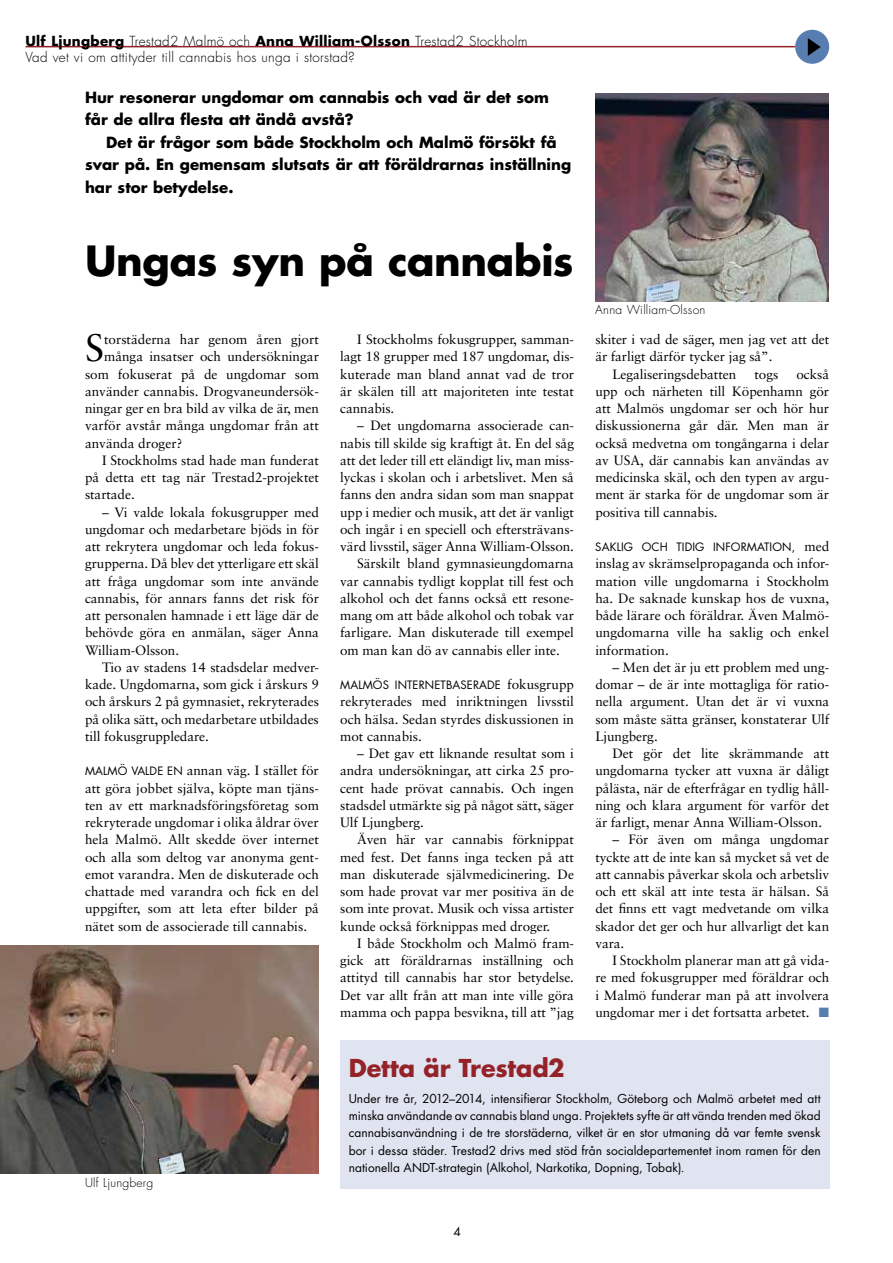
<style>
.page{position:relative;width:893px;height:1263px;background:#fff}
.page>*{position:absolute;margin:0;border:0;box-sizing:border-box;transform-origin:0 0}
.t1{font:700 40.5px "Futura";letter-spacing:-.01em;color:#000}
.t2{font:38.25px "Sabon";color:#000}
.t3{font:700 24px "Futura";color:#942229}
.t4{font:700 15px/22.5px "Futura";color:#000}
.t5{font:13.5px/17.2px "Sabon";letter-spacing:-.005em;color:#000;text-align:justify}
.t6{font:300 13.5px/16.5px "Futura";letter-spacing:.02em;color:#000}
.t7{font:12px/17.2px "Futura";letter-spacing:.005em;color:#000;text-align:justify}
.t8{font:300 12px "Futura";letter-spacing:.02em;color:#000}
.t9{font:11.25px "Futura";letter-spacing:.01em;color:#000}
.s1{font-weight:700}
.s2{font-family:"Futura";font-size:11.25px}
.s3{font-family:"Sabon";font-size:13.5px}
.s4{color:#587eb1}
</style>
<div class="page">
<hr style="left:26px;top:46px;width:769px;height:1px;background:#942229">
<div style="left:340px;top:1040px;width:489px;height:148px;background:#e0e3f0"></div>
<div style="left:795px;top:30px;width:34px;height:34px;background:#587eb1;border-radius:50%"></div>
<svg style="left:808px;top:38px;width:13px;height:18px"></svg>
<img style="left:595px;top:94px;width:233px;height:208px">
<img style="left:0;top:945px;width:319px;height:228px">
<p class="t6" style="left:26px;top:33px;width:503px"><span class="s1">Ulf Ljungberg</span> Trestad2 Malmö och <span class="s1">Anna William-Olsson</span> Trestad2 Stockholm<br>Vad vet vi om attityder till cannabis hos unga i storstad?</p>
<p class="t4" style="left:85px;top:85px;width:465px">Hur resonerar ungdomar om cannabis och vad är det som får de allra flesta att ändå avstå?</p>
<p class="t4" style="left:85px;top:130px;width:488px;text-indent:21px">Det är frågor som både Stockholm och Malmö försökt få svar på. En gemensam slutsats är att föräldrarnas inställning har stor betydelse.</p>
<h1 class="t1" style="left:85px;top:233px;width:490px">Ungas syn på cannabis</h1>
<h2 class="t2" style="left:85px;top:325px;width:21px">S</h2>
<p class="t5" style="left:104px;top:331px;width:216px">torstäderna har genom åren gjort</p>
<p class="t5" style="left:104px;top:348px;width:216px">många insatser och undersökningar</p>
<p class="t5" style="left:85px;top:365px;width:235px">som fokuserat på de ungdomar som</p>
<p class="t5" style="left:85px;top:382px;width:235px">använder cannabis. Drogvaneundersök-</p>
<p class="t5" style="left:85px;top:400px;width:235px">ningar ger en bra bild av vilka de är, men</p>
<p class="t5" style="left:85px;top:417px;width:235px">varför avstår många ungdomar från att</p>
<p class="t5" style="left:85px;top:434px;width:99px">använda droger?</p>
<p class="t5" style="left:102px;top:451px;width:218px">I Stockholms stad hade man funderat</p>
<p class="t5" style="left:85px;top:469px;width:235px">på detta ett tag när Trestad2-projektet</p>
<p class="t5" style="left:85px;top:486px;width:51px">startade.</p>
<p class="t5" style="left:85px;top:503px;width:235px;text-indent:17px">– Vi valde lokala fokusgrupper med ungdomar och medarbetare bjöds in för att rekrytera ungdomar och leda fokus&shy;grupperna. Då blev det ytterligare ett skäl att fråga ungdomar som inte använde cannabis, för annars fanns det risk för att personalen hamnade i ett läge där de behövde göra en anmälan, säger Anna William-Olsson.</p>
<p class="t5" style="left:85px;top:658px;width:235px;text-indent:17px">Tio av stadens 14 stadsdelar medver&shy;kade. Ungdomarna, som gick i årskurs 9 och årskurs 2 på gymnasiet, rekryterades på olika sätt, och medarbetare utbildades till fokusgruppledare.</p>
<p class="t5" style="left:85px;top:762px;width:235px"><span class="s2">Malmö valde en</span> annan väg. I stället för att göra jobbet själva, köpte man tjäns&shy;ten av ett marknadsföringsföretag som rekryterade ungdomar i olika åldrar över hela Malmö. Allt skedde över internet och alla som deltog var anonyma gent&shy;emot varandra. Men de diskuterade och chattade med varandra och fick en del uppgifter, som att leta efter bilder på nätet som de associerade till cannabis.</p>
<p class="t5" style="left:340px;top:331px;width:235px;text-indent:17px">I Stockholms fokusgrupper, samman&shy;lagt 18 grupper med 187 ungdomar, dis&shy;kuterade man bland annat vad de tror är skälen till att majoriteten inte testat cannabis.</p>
<p class="t5" style="left:357px;top:417px;width:218px">– Det ungdomarna associerade can-</p>
<p class="t5" style="left:340px;top:434px;width:235px">nabis till skilde sig kraftigt åt. En del såg</p>
<p class="t5" style="left:340px;top:451px;width:235px">att det leder till ett eländigt liv, man miss-</p>
<p class="t5" style="left:340px;top:469px;width:235px">lyckas i skolan och i arbetslivet. Men så</p>
<p class="t5" style="left:340px;top:486px;width:235px">fanns den andra sidan som man snappat</p>
<p class="t5" style="left:340px;top:503px;width:235px">upp i medier och musik, att det är vanligt</p>
<p class="t5" style="left:340px;top:520px;width:235px">och ingår i en speciell och eftersträvans-</p>
<p class="t5" style="left:340px;top:538px;width:235px">värd livsstil, säger Anna William-Olsson.</p>
<p class="t5" style="left:357px;top:555px;width:218px">Särskilt bland gymnasieungdomarna</p>
<p class="t5" style="left:340px;top:572px;width:235px">var cannabis tydligt kopplat till fest och</p>
<p class="t5" style="left:340px;top:589px;width:235px">alkohol och det fanns också ett resone-</p>
<p class="t5" style="left:340px;top:607px;width:235px">mang om att både alkohol och tobak var</p>
<p class="t5" style="left:340px;top:624px;width:235px">farligare. Man diskuterade till exempel</p>
<p class="t5" style="left:340px;top:641px;width:221px">om man kan dö av cannabis eller inte.</p>
<p class="t9" style="left:340px;top:677px;width:235px">Malmös in tern etbaserade <span class="s3">fokusgrupp</span></p>
<p class="t5" style="left:340px;top:693px;width:235px">rekryterades med inriktningen livsstil och hälsa. Sedan styrdes diskussionen in mot cannabis.</p>
<p class="t5" style="left:340px;top:745px;width:235px;text-indent:17px">– Det gav ett liknande resultat som i andra undersökningar, att cirka 25 pro&shy;cent hade prövat cannabis. Och ingen stadsdel utmärkte sig på något sätt, säger Ulf Ljungberg.</p>
<p class="t5" style="left:340px;top:831px;width:235px;text-indent:17px">Även här var cannabis förknippat med fest. Det fanns inga tecken på att man diskuterade självmedicinering. De som hade provat var mer positiva än de som inte provat. Musik och vissa artister kunde också förknippas med droger.</p>
<p class="t5" style="left:340px;top:934px;width:235px;text-indent:17px">I både Stockholm och Malmö fram&shy;gick att föräldrarnas inställning och attityd till cannabis har stor betydelse.<br>Det var allt från att man inte ville göra mamma och pappa besvikna, till att ”jag</p>
<p class="t8" style="left:595px;top:302px;width:112px">Anna William-Olsson</p>
<p class="t5" style="left:595px;top:331px;width:235px">skiter i vad de säger, men jag vet att det</p>
<p class="t5" style="left:595px;top:348px;width:179px">är farligt därför tycker jag så”.</p>
<p class="t5" style="left:612px;top:365px;width:125px">Legaliseringsdebatten</p>
<p class="t5" style="left:754px;top:365px;width:25px">togs</p>
<p class="t5" style="left:595px;top:365px;width:235px;text-indent:201px">också upp och närheten till Köpenhamn gör att Malmös ungdomar ser och hör hur diskussionerna går där. Men man är också medvetna om tongångarna i delar av USA, där cannabis kan användas av medicinska skäl, och den typen av argu&shy;ment är starka för de ungdomar som är positiva till cannabis.</p>
<p class="t9" style="left:595px;top:539px;width:235px">Saklig och tidig in formation , <span class="s3">med</span></p>
<p class="t5" style="left:595px;top:555px;width:235px">inslag av skrämselpropaganda och infor&shy;mation ville ungdomarna i Stockholm ha. De saknade kunskap hos de vuxna, både lärare och föräldrar. Även Malmö&shy;ungdomarna ville ha saklig och enkel information.</p>
<p class="t5" style="left:595px;top:658px;width:235px;text-indent:17px">– Men det är ju ett problem med ung&shy;domar – de är inte mottagliga för ratio&shy;nella argument. Utan det är vi vuxna som måste sätta gränser, konstaterar Ulf Ljungberg.</p>
<p class="t5" style="left:595px;top:745px;width:235px;text-indent:17px">Det gör det lite skrämmande att ungdomarna tycker att vuxna är dåligt pålästa, när de efterfrågar en tydlig håll&shy;ning och klara argument för varför det är farligt, menar Anna William-Olsson.</p>
<p class="t5" style="left:595px;top:831px;width:235px;text-indent:17px">– För även om många ungdomar tyckte att de inte kan så mycket så vet de att cannabis påverkar skola och arbetsliv och ett skäl att inte testa är hälsan. Så det finns ett vagt medvetande om vilka skador det ger och hur allvarligt det kan vara.</p>
<p class="t5" style="left:595px;top:952px;width:235px;text-indent:17px">I Stockholm planerar man att gå vida&shy;re med fokusgrupper med föräldrar och i Malmö funderar man på att involvera ungdomar mer i det fortsatta arbetet. <span class="s4">■</span></p>
<p class="t8" style="left:85px;top:1175px;width:70px">Ulf Ljungberg</p>
<h3 class="t3" style="left:349px;top:1051px;width:217px">Detta är Trestad2</h3>
<p class="t7" style="left:349px;top:1090px;width:474px">Under tre år, 2012–2014, intensifierar Stockholm, Göteborg och Malmö arbetet med att minska användande av cannabis bland unga. Projektets syfte är att vända trenden med ökad cannabisanvändning i de tre storstäderna, vilket är en stor utmaning då var femte svensk bor i dessa städer. Trestad2 drivs med stöd från socialdepartementet inom ramen för den nationella ANDT-strategin (Alkohol, Narkotika, Dopning, Tobak).</p>
<p class="t7" style="left:453px;top:1222px;width:9px">4</p>
</div>
